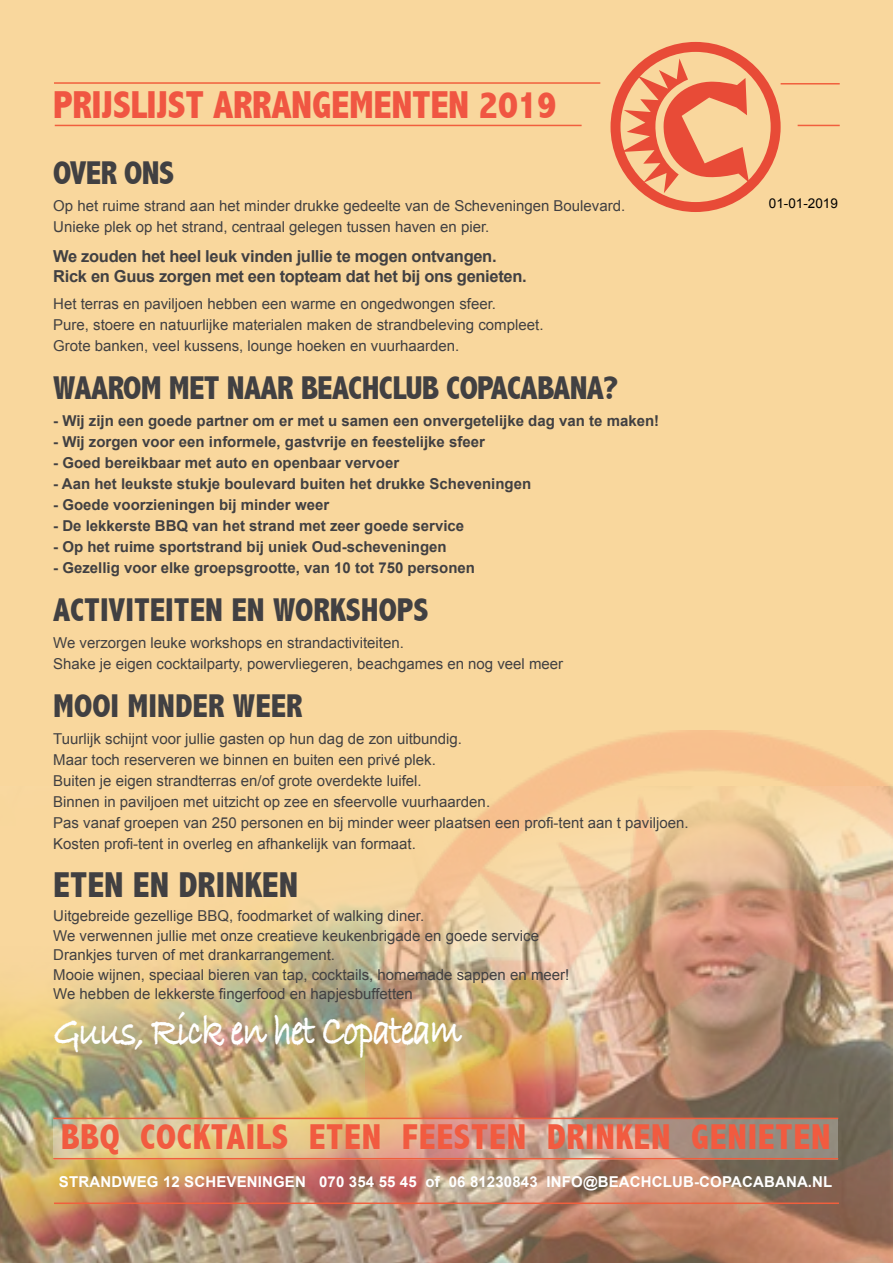
<style>
.page{position:relative;width:893px;height:1263px;background:#fff}
.page>*{position:absolute;margin:0;border:0;box-sizing:border-box;transform-origin:0 0}
.t1{font:700 45px "Bradley Hand ITCTT";letter-spacing:-.05em;color:#fff;scale:.8 1}
.t2{font:800 condensed 39px "Abadi";letter-spacing:-.01em;color:#f05642}
.t3{font:800 condensed 36px "Abadi";letter-spacing:.02em;color:#f15b40}
.t4{font:800 condensed 36px "Abadi";color:#414042}
.t5{font:800 condensed 33px "Abadi";letter-spacing:-.02em;color:#414042}
.t6{font:800 condensed 33px "Abadi";color:#414042}
.t7{font:700 16.5px/19.8px "Arial";letter-spacing:-.02em;color:#414042}
.t8{font:15px/21px "Arial";color:#414042}
.t9{font:700 15px "Arial";color:#414042}
.t10{font:700 15px "Arial";letter-spacing:.01em;color:#fff}
.t11{font:13.5px "Arial";color:#000}
</style>
<div class="page">
<div style="left:0;top:1px;width:893px;height:1262px;background:#f9d79d"></div>
<img style="left:0;top:901px;width:365px;height:362px">
<img style="left:365px;top:730px;width:528px;height:533px">
<svg style="left:53px;top:1119px;width:785px;height:39px"></svg>
<hr style="left:54px;top:82px;width:546px;height:2px;background:#f15f3d">
<hr style="left:55px;top:125px;width:527px;height:1px;background:#f15f3d">
<hr style="left:53px;top:1118px;width:785px;height:1px;background:#f15f3d">
<hr style="left:53px;top:1158px;width:785px;height:1px;background:#f15f3d">
<svg style="left:610px;top:42px;width:171px;height:170px"></svg>
<hr style="left:781px;top:83px;width:59px;height:2px;background:#f15f3d">
<hr style="left:798px;top:125px;width:42px;height:1px;background:#f15f3d">
<hr style="left:54px;top:1202px;width:785px;height:2px;background:#f15f3d">
<h2 class="t2" style="left:53px;top:82px;width:505px">PRIJSLIJST ARRANGEMENTEN 2019</h2>
<h3 class="t5" style="left:53px;top:154px;width:122px">OVER ONS</h3>
<p class="t8" style="left:53px;top:196px;width:573px">Op het ruime strand aan het minder drukke gedeelte van de Scheveningen Boulevard.<br>Unieke plek op het strand, centraal gelegen tussen haven en pier.</p>
<p class="t7" style="left:53px;top:247px;width:475px">We zouden het heel leuk vinden jullie te mogen ontvangen.<br>Rick en Guus zorgen met een topteam dat het bij ons genieten.</p>
<p class="t8" style="left:53px;top:294px;width:492px">Het terras en paviljoen hebben een warme en ongedwongen sfeer.<br>Pure, stoere en natuurlijke materialen maken de strandbeleving compleet.<br>Grote banken, veel kussens, lounge hoeken en vuurhaarden.</p>
<h3 class="t5" style="left:53px;top:369px;width:566px">WAAROM MET NAAR BEACHCLUB COPACABANA?</h3>
<p class="t9" style="left:53px;top:411px;width:607px">- Wij zijn een goede partner om er met u samen een onvergetelijke dag van te maken!</p>
<p class="t9" style="left:53px;top:432px;width:433px">- Wij zorgen voor een informele, gastvrije en feestelijke sfeer</p>
<p class="t9" style="left:53px;top:453px;width:347px">- Goed bereikbaar met auto en openbaar vervoer</p>
<p class="t9" style="left:53px;top:474px;width:479px">- Aan het leukste stukje boulevard buiten het drukke Scheveningen</p>
<p class="t9" style="left:53px;top:495px;width:277px">- Goede voorzieningen bij minder weer</p>
<p class="t9" style="left:53px;top:516px;width:412px">- De lekkerste BBQ van het strand met zeer goede service</p>
<p class="t9" style="left:53px;top:537px;width:395px">- Op het ruime sportstrand bij uniek Oud-scheveningen</p>
<p class="t9" style="left:53px;top:558px;width:423px">- Gezellig voor elke groepsgrootte, van 10 tot 750 personen</p>
<h3 class="t6" style="left:53px;top:591px;width:377px">ACTIVITEITEN EN WORKSHOPS</h3>
<p class="t8" style="left:53px;top:633px;width:511px">We verzorgen leuke workshops en strandactiviteiten.<br>Shake je eigen cocktailparty, powervliegeren, beachgames en nog veel meer</p>
<h3 class="t6" style="left:53px;top:687px;width:251px">MOOI MINDER WEER</h3>
<p class="t8" style="left:53px;top:729px;width:637px">Tuurlijk schijnt voor jullie gasten op hun dag de zon uitbundig.<br>Maar toch reserveren we binnen en buiten een privé plek.<br>Buiten je eigen strandterras en/of grote overdekte luifel.<br>Binnen in paviljoen met uitzicht op zee en sfeervolle vuurhaarden.<br>Pas vanaf groepen van 250 personen en bij minder weer plaatsen een profi-tent aan t paviljoen.<br>Kosten profi-tent in overleg en afhankelijk van formaat.</p>
<h3 class="t4" style="left:53px;top:864px;width:246px">ETEN EN DRINKEN</h3>
<p class="t8" style="left:53px;top:906px;width:518px;line-height:19.5px">Uitgebreide gezellige BBQ, foodmarket of walking diner.<br>We verwennen jullie met onze creatieve keukenbrigade en goede service Drankjes turven of met drankarrangement.<br>Mooie wijnen, speciaal bieren van tap, cocktails, homemade sappen en meer!<br>We hebben de lekkerste fingerfood en hapjesbuffetten</p>
<h1 class="t1" style="left:53px;top:996px;width:513px">Guus, Rick en het Copateam</h1>
<p class="t11" style="left:769px;top:194px;width:71px">01-01-2019</p>
<h3 class="t3" style="left:61px;top:1116px;width:771px">BBQ COCKTAILS ETEN FEESTEN DRINKEN GENIETEN</h3>
<p class="t10" style="left:59px;top:1172px;width:775px">STRANDWEG 12 SCHEVENINGEN 070 354 55 45 of 06 81230843 INFO@BEACHCLUB-COPACABANA.NL</p>
</div>
